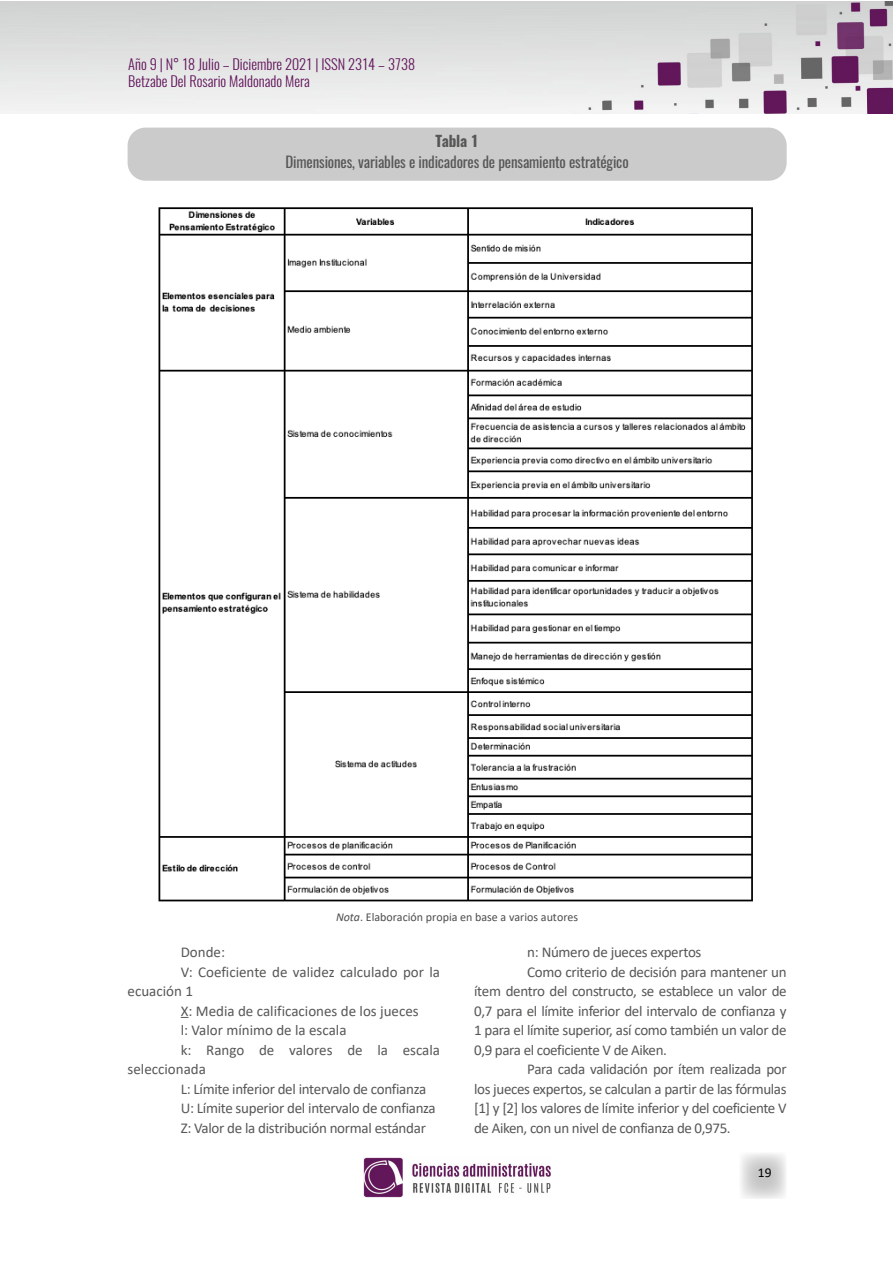
<style>
.page{position:relative;width:893px;height:1263px;background:#fff}
.page>*{position:absolute;margin:0;border:0;box-sizing:border-box;transform-origin:0 0}
.t1{font:15px "Calibri";letter-spacing:-.025em;color:#575756}
.t2{font:15px "Calibri";color:#575756}
.t3{font:15px "Oswald";letter-spacing:-.01em;color:#575756}
.t4{font:700 15px "Oswald";letter-spacing:-.01em;color:#575756}
.t5{font:300 14.4px/17.2px "Oswald";color:#61135a}
.t6{font:13.5px "Calibri";color:#000}
.t7{font:12px "Calibri";color:#4d4d4d}
.s1{font-style:italic}
</style>
<div class="page">
<svg style="left:741px;top:1153px;width:45px;height:46px"></svg>
<img style="left:0;top:1px;width:893px;height:112px">
<img style="left:363px;top:1157px;width:188px;height:41px">
<div style="left:128px;top:128px;width:659px;height:53px;background:#c6c6c6;border-radius:18px"></div>
<img style="left:158px;top:207px;width:595px;height:695px">
<p class="t5" style="left:128px;top:53px;width:288px">Año 9 | N° 18 Julio – Diciembre 2021 | ISSN 2314 – 3738<br>Betzabe Del Rosario Maldonado Mera</p>
<p class="t4" style="left:435px;top:133px;width:45px">Tabla 1</p>
<p class="t3" style="left:286px;top:148px;width:345px">Dimensiones, variables e indicadores de pensamiento estratégico</p>
<p class="t7" style="left:336px;top:909px;width:244px"><span class="s1">Nota</span>. Elaboración propia en base a varios autores</p>
<p class="t1" style="left:181px;top:942px;width:46px">Donde:</p>
<p class="t2" style="left:181px;top:961px;width:261px">V: Coeficiente de validez calculado por la</p>
<p class="t2" style="left:128px;top:981px;width:67px">ecuación 1</p>
<p class="t2" style="left:181px;top:1000px;width:240px">X: Media de calificaciones de los jueces</p>
<p class="t2" style="left:181px;top:1020px;width:167px">l: Valor mínimo de la escala</p>
<p class="t2" style="left:181px;top:1039px;width:261px">k: Rango de valores de la escala</p>
<p class="t2" style="left:128px;top:1059px;width:80px">seleccionada</p>
<p class="t1" style="left:181px;top:1078px;width:247px">L: Límite inferior del intervalo de confianza</p>
<p class="t1" style="left:181px;top:1098px;width:257px">U: Límite superior del intervalo de confianza</p>
<p class="t1" style="left:181px;top:1117px;width:247px">Z: Valor de la distribución normal estándar</p>
<p class="t1" style="left:527px;top:942px;width:176px">n: Número de jueces expertos</p>
<p class="t1" style="left:527px;top:961px;width:261px">Como criterio de decisión para mantener un</p>
<p class="t1" style="left:474px;top:981px;width:314px">ítem dentro del constructo, se establece un valor de</p>
<p class="t1" style="left:474px;top:1000px;width:314px">0,7 para el límite inferior del intervalo de confianza y</p>
<p class="t1" style="left:474px;top:1020px;width:314px">1 para el límite superior, así como también un valor de</p>
<p class="t1" style="left:474px;top:1039px;width:194px">0,9 para el coeficiente V de Aiken.</p>
<p class="t1" style="left:527px;top:1059px;width:261px">Para cada validación por ítem realizada por</p>
<p class="t1" style="left:474px;top:1078px;width:314px">los jueces expertos, se calculan a partir de las fórmulas</p>
<p class="t1" style="left:474px;top:1098px;width:314px">[1] y [2] los valores de límite inferior y del coeficiente V</p>
<p class="t1" style="left:474px;top:1117px;width:258px">de Aiken, con un nivel de confianza de 0,975.</p>
<p class="t6" style="left:758px;top:1163px;width:15px">19</p>
</div>
